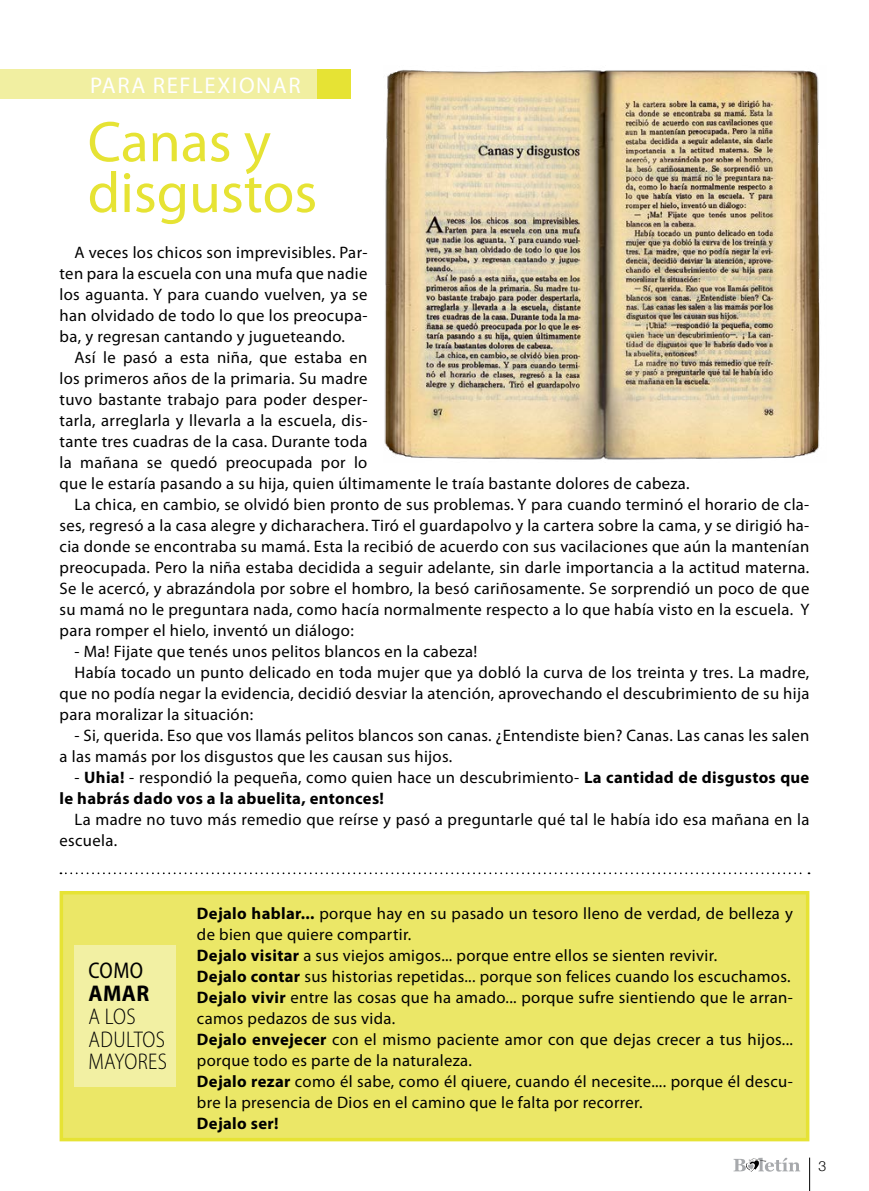
<style>
.page{position:relative;width:869px;height:1191px;background:#fff}
.page>*{position:absolute;margin:0;border:0;box-sizing:border-box;transform-origin:0 0}
.t1{font:57.75px/50.8px "Myriad Pro";color:#e6e334}
.t2{font:300 semi-condensed 22.75px/22.8px "Myriad Pro";letter-spacing:.02em;color:#000;scale:.95 1}
.t3{font:22.75px "Myriad Pro";letter-spacing:.07em;color:#fff}
.t4{font:semi-condensed 22.75px "Myriad Pro";color:#000;scale:.95 1}
.t5{font:700 22.75px "Myriad Pro";color:#000;scale:.95 1}
.t6{font:16.62px/21px "Myriad Pro";letter-spacing:.02em;color:#000}
.t7{font:700 16.62px/21px "Myriad Pro";letter-spacing:.02em;color:#000}
.t8{font:300 14px "Helvetica Neue";color:#000}
.s1{font-weight:400}
.s2{font-weight:700}
</style>
<div class="page">
<hr style="left:809px;top:1157px;width:1px;height:34px;background:#000">
<svg style="left:733px;top:1157px;width:66px;height:14px"></svg>
<img style="left:384px;top:70px;width:436px;height:390px">
<svg style="left:60px;top:872px;width:749px;height:2px"></svg>
<div style="left:60px;top:891px;width:749px;height:250px;background:#ebe767;border:4px solid #e6e334"></div>
<div style="left:74px;top:945px;width:102px;height:142px;background:#f2f0a3"></div>
<div style="left:0;top:69px;width:317px;height:30px;background:#f1efa1"></div>
<div style="left:317px;top:69px;width:33px;height:30px;background:#e6e334"></div>
<h2 class="t3" style="left:90px;top:71px;width:212px">para reflexionar</h2>
<h1 class="t1" style="left:88px;top:116px;width:231px">Canas y disgustos</h1>
<p class="t6" style="left:60px;top:242px;width:309px;text-align:justify;text-indent:15px">A veces los chicos son imprevisibles. Par&shy;ten para la escuela con una mufa que nadie los aguanta. Y para cuando vuelven, ya se han olvidado de todo lo que los preocupa&shy;ba, y regresan cantando y jugueteando.</p>
<p class="t6" style="left:74px;top:347px;width:294px">Así le pasó a esta niña, que estaba en</p>
<p class="t6" style="left:60px;top:368px;width:309px">los primeros años de la primaria. Su madre</p>
<p class="t6" style="left:60px;top:389px;width:309px">tuvo bastante trabajo para poder desper-</p>
<p class="t6" style="left:60px;top:410px;width:309px">tarla, arreglarla y llevarla a la escuela, dis-</p>
<p class="t6" style="left:60px;top:431px;width:309px">tante tres cuadras de la casa. Durante toda</p>
<p class="t6" style="left:60px;top:452px;width:309px">la mañana se quedó preocupada por lo</p>
<p class="t6" style="left:60px;top:473px;width:631px">que le estaría pasando a su hija, quien últimamente le traía bastante dolores de cabeza.</p>
<p class="t6" style="left:74px;top:494px;width:736px">La chica, en cambio, se olvidó bien pronto de sus problemas. Y para cuando terminó el horario de cla-</p>
<p class="t6" style="left:60px;top:514px;width:751px">ses, regresó a la casa alegre y dicharachera. Tiró el guardapolvo y la cartera sobre la cama, y se dirigió ha-</p>
<p class="t6" style="left:60px;top:535px;width:751px">cia donde se encontraba su mamá. Esta la recibió de acuerdo con sus vacilaciones que aún la mantenían</p>
<p class="t6" style="left:60px;top:556px;width:751px">preocupada. Pero la niña estaba decidida a seguir adelante, sin darle importancia a la actitud materna.</p>
<p class="t6" style="left:60px;top:577px;width:751px">Se le acercó, y abrazándola por sobre el hombro, la besó cariñosamente. Se sorprendió un poco de que</p>
<p class="t6" style="left:60px;top:598px;width:750px">su mamá no le preguntara nada, como hacía normalmente respecto a lo que había visto en la escuela. Y</p>
<p class="t6" style="left:60px;top:619px;width:295px">para romper el hielo, inventó un diálogo:</p>
<p class="t6" style="left:74px;top:640px;width:404px">- Ma! Fijate que tenés unos pelitos blancos en la cabeza!</p>
<p class="t6" style="left:74px;top:661px;width:736px">Había tocado un punto delicado en toda mujer que ya dobló la curva de los treinta y tres. La madre,</p>
<p class="t6" style="left:60px;top:682px;width:751px">que no podía negar la evidencia, decidió desviar la atención, aprovechando el descubrimiento de su hija</p>
<p class="t6" style="left:60px;top:703px;width:195px">para moralizar la situación:</p>
<p class="t6" style="left:60px;top:724px;width:751px;text-indent:15px">- Si, querida. Eso que vos llamás pelitos blancos son canas. ¿Entendiste bien? Canas. Las canas les salen a las mamás por los disgustos que les causan sus hijos.</p>
<p class="t7" style="left:60px;top:767px;width:751px;text-indent:15px"><span class="s1">-</span> Uhia! <span class="s1">- respondió la pequeña, como quien hace un descubrimiento-</span> La cantidad de disgustos que le habrás dado vos a la abuelita, entonces!</p>
<p class="t6" style="left:60px;top:808px;width:751px;text-indent:15px">La madre no tuvo más remedio que reírse y pasó a preguntarle qué tal le había ido esa mañana en la escuela.</p>
<h2 class="t4" style="left:88px;top:958px;width:59px">COMO</h2>
<h2 class="t5" style="left:88px;top:980px;width:17px">amar</h2>
<h2 class="t2" style="left:88px;top:1005px;width:84px">A LOS<br>ADULTOS<br>MAYORES</h2>
<p class="t6" style="left:197px;top:902px;width:597px"><span class="s2">Dejalo hablar...</span> porque hay en su pasado un tesoro lleno de verdad, de belleza y de bien que quiere compartir.<br><span class="s2">Dejalo visitar</span> a sus viejos amigos... porque entre ellos se sienten revivir.<br><span class="s2">Dejalo contar</span> sus historias repetidas... porque son felices cuando los escuchamos.<br><span class="s2">Dejalo vivir</span> entre las cosas que ha amado... porque sufre sientiendo que le arran&shy;camos pedazos de sus vida.<br><span class="s2">Dejalo envejecer</span> con el mismo paciente amor con que dejas crecer a tus hijos... porque todo es parte de la naturaleza.<br><span class="s2">Dejalo rezar</span> como él sabe, como él qiuere, cuando él necesite.... porque él descu&shy;bre la presencia de Dios en el camino que le falta por recorrer.</p>
<p class="t7" style="left:197px;top:1113px;width:83px">Dejalo ser!</p>
<p class="t8" style="left:818px;top:1157px;width:9px">3</p>
</div>
